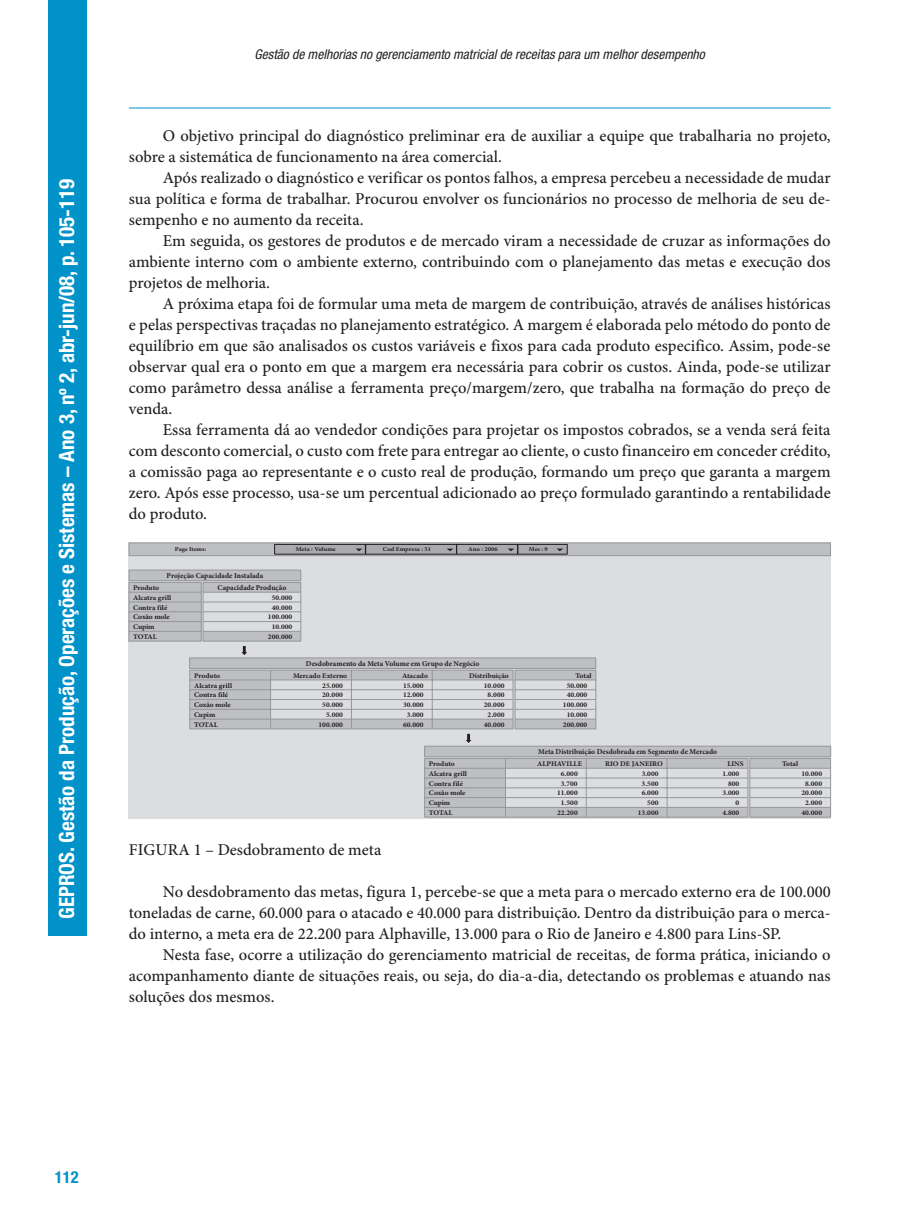
<style>
.page{position:relative;width:917px;height:1215px;background:#fff}
.page>*{position:absolute;margin:0;border:0;box-sizing:border-box;transform-origin:0 0}
.t1{font:700 condensed 21px "Helvetica Neue LT Std";color:#fff}
.t2{font:500 16.5px "Minion Pro";color:#231f20}
.t3{font:700 condensed 16.5px "Helvetica Neue LT Std";color:#0092c8}
.t4{font:italic condensed 13.5px "Helvetica Neue LT Std";color:#231f20}
.t5{font:700 7.5px/11.9px "Minion Pro";color:#231f20}
.t6{font:700 7.2px/9.8px "Minion Pro";color:#231f20;text-align:center;scale:1.05 1}
.t7{font:700 6px "Minion Pro";color:#231f20;scale:1.1 1}
</style>
<div class="page">
<div style="left:48px;top:0;width:38px;height:935px;background:#0092c8"></div>
<hr style="left:129px;top:108px;width:701px;height:1px;background:#0092c8">
<div style="left:129px;top:542px;width:702px;height:277px;background:#dcdddf"></div>
<hr style="left:129px;top:569px;width:172px;height:1px;background:#95979a">
<svg style="left:129px;top:570px;width:702px;height:247px"></svg>
<div style="left:129px;top:543px;width:701px;height:12px;background:#bebfc2"></div>
<hr style="left:129px;top:542px;width:701px;height:1px;background:#95979a">
<svg style="left:129px;top:543px;width:1px;height:12px"></svg>
<svg style="left:830px;top:543px;width:1px;height:12px"></svg>
<hr style="left:129px;top:555px;width:701px;height:1px;background:#95979a">
<div style="left:274px;top:544px;width:91px;height:10px;background:#aaabaf"></div>
<hr style="left:274px;top:544px;width:91px;height:1px;background:#231f20">
<hr style="left:274px;top:554px;width:91px;height:1px;background:#231f20">
<div style="left:366px;top:544px;width:90px;height:10px;background:#aaabaf"></div>
<hr style="left:365px;top:544px;width:92px;height:1px;background:#231f20">
<svg style="left:356px;top:544px;width:10px;height:10px"></svg>
<hr style="left:365px;top:554px;width:92px;height:1px;background:#231f20">
<div style="left:457px;top:544px;width:60px;height:10px;background:#aaabaf"></div>
<hr style="left:456px;top:544px;width:62px;height:1px;background:#231f20">
<svg style="left:447px;top:544px;width:10px;height:10px"></svg>
<hr style="left:456px;top:554px;width:62px;height:1px;background:#231f20">
<div style="left:518px;top:544px;width:49px;height:10px;background:#aaabaf"></div>
<hr style="left:517px;top:544px;width:50px;height:1px;background:#231f20">
<svg style="left:507px;top:544px;width:11px;height:10px"></svg>
<hr style="left:517px;top:554px;width:50px;height:1px;background:#231f20">
<svg style="left:556px;top:544px;width:12px;height:10px"></svg>
<p class="t1" style="left:59px;top:918px;width:741px;rotate:-90deg">GEPROS. Gestão da Produção, Operações e Sistemas – Ano 3, nº 2, abr-jun/08, p. 105-119</p>
<p class="t4" style="left:255px;top:50px;width:452px">Gestão de melhorias no gerenciamento matricial de receitas para um melhor desempenho</p>
<p class="t2" style="left:163px;top:129px;width:669px">O objetivo principal do diagnóstico preliminar era de auxiliar a equipe que trabalharia no projeto,</p>
<p class="t2" style="left:129px;top:150px;width:374px">sobre a sistemática de funcionamento na área comercial.</p>
<p class="t2" style="left:163px;top:171px;width:669px">Após realizado o diagnóstico e verificar os pontos falhos, a empresa percebeu a necessidade de mudar</p>
<p class="t2" style="left:129px;top:192px;width:703px">sua política e forma de trabalhar. Procurou envolver os funcionários no processo de melhoria de seu de-</p>
<p class="t2" style="left:129px;top:213px;width:236px">sempenho e no aumento da receita.</p>
<p class="t2" style="left:163px;top:234px;width:669px">Em seguida, os gestores de produtos e de mercado viram a necessidade de cruzar as informações do</p>
<p class="t2" style="left:129px;top:255px;width:703px">ambiente interno com o ambiente externo, contribuindo com o planejamento das metas e execução dos</p>
<p class="t2" style="left:129px;top:276px;width:143px">projetos de melhoria.</p>
<p class="t2" style="left:163px;top:297px;width:669px">A próxima etapa foi de formular uma meta de margem de contribuição, através de análises históricas</p>
<p class="t2" style="left:129px;top:318px;width:703px">e pelas perspectivas traçadas no planejamento estratégico. A margem é elaborada pelo método do ponto de</p>
<p class="t2" style="left:129px;top:339px;width:703px">equilíbrio em que são analisados os custos variáveis e fixos para cada produto especifico. Assim, pode-se</p>
<p class="t2" style="left:129px;top:360px;width:703px">observar qual era o ponto em que a margem era necessária para cobrir os custos. Ainda, pode-se utilizar</p>
<p class="t2" style="left:129px;top:381px;width:703px">como parâmetro dessa análise a ferramenta preço/margem/zero, que trabalha na formação do preço de</p>
<p class="t2" style="left:129px;top:402px;width:45px">venda.</p>
<p class="t2" style="left:163px;top:423px;width:669px">Essa ferramenta dá ao vendedor condições para projetar os impostos cobrados, se a venda será feita</p>
<p class="t2" style="left:129px;top:444px;width:703px">com desconto comercial, o custo com frete para entregar ao cliente, o custo financeiro em conceder crédito,</p>
<p class="t2" style="left:129px;top:465px;width:703px">a comissão paga ao representante e o custo real de produção, formando um preço que garanta a margem</p>
<p class="t2" style="left:129px;top:486px;width:703px">zero. Após esse processo, usa-se um percentual adicionado ao preço formulado garantindo a rentabilidade</p>
<p class="t2" style="left:129px;top:507px;width:80px">do produto.</p>
<p class="t7" style="left:175px;top:547px;width:30px">Page Items:</p>
<p class="t7" style="left:296px;top:547px;width:38px">Meta : Volume</p>
<p class="t7" style="left:383px;top:547px;width:45px">Cod Empresa : 51</p>
<p class="t7" style="left:468px;top:547px;width:28px">Ano : 2006</p>
<p class="t7" style="left:529px;top:547px;width:19px">Mes : 9</p>
<p class="t5" style="left:218px;top:570px;width:70px;text-indent:-51px">Projeção Capacidade Instalada<br>Capacidade Produção</p>
<p class="t6" style="left:268px;top:593px;width:25px">50.000<br>40.000<br>100.000<br>10.000<br>200.000</p>
<p class="t6" style="left:194px;top:671px;width:26px">Produto</p>
<p class="t6" style="left:293px;top:671px;width:53px">Mercado Externo</p>
<p class="t6" style="left:402px;top:671px;width:26px">Atacado</p>
<p class="t6" style="left:469px;top:671px;width:39px">Distribuição</p>
<p class="t6" style="left:194px;top:681px;width:38px">Alcatra grill</p>
<p class="t6" style="left:322px;top:681px;width:21px">25.000</p>
<p class="t6" style="left:403px;top:681px;width:21px">15.000</p>
<p class="t6" style="left:484px;top:681px;width:21px">10.000</p>
<p class="t6" style="left:194px;top:690px;width:34px">Contra filé</p>
<p class="t6" style="left:322px;top:690px;width:21px">20.000</p>
<p class="t6" style="left:403px;top:690px;width:21px">12.000</p>
<p class="t6" style="left:487px;top:690px;width:18px">8.000</p>
<p class="t6" style="left:194px;top:700px;width:36px">Coxão mole</p>
<p class="t6" style="left:322px;top:700px;width:21px">50.000</p>
<p class="t6" style="left:403px;top:700px;width:21px">30.000</p>
<p class="t6" style="left:484px;top:700px;width:21px">20.000</p>
<p class="t6" style="left:194px;top:710px;width:22px">Cupim</p>
<p class="t6" style="left:326px;top:710px;width:18px">5.000</p>
<p class="t6" style="left:407px;top:710px;width:18px">3.000</p>
<p class="t6" style="left:487px;top:710px;width:18px">2.000</p>
<p class="t6" style="left:194px;top:720px;width:24px">TOTAL</p>
<p class="t6" style="left:318px;top:720px;width:25px">100.000</p>
<p class="t6" style="left:403px;top:720px;width:21px">60.000</p>
<p class="t6" style="left:484px;top:720px;width:21px">40.000</p>
<p class="t6" style="left:133px;top:583px;width:38px;text-align:left">Produto<br>Alcatra grill<br>Contra filé<br>Coxão mole<br>Cupim<br>TOTAL</p>
<p class="t5" style="left:306px;top:658px;width:175px">Desdobramento da Meta Volume em Grupo de Negócio</p>
<p class="t6" style="left:575px;top:671px;width:17px">Total</p>
<p class="t6" style="left:566px;top:681px;width:21px">50.000</p>
<p class="t6" style="left:566px;top:690px;width:21px">40.000</p>
<p class="t6" style="left:563px;top:700px;width:25px">100.000</p>
<p class="t6" style="left:566px;top:710px;width:21px">10.000</p>
<p class="t6" style="left:563px;top:720px;width:25px">200.000</p>
<p class="t5" style="left:538px;top:746px;width:180px">Meta Distribuição Desdobrada em Segmento de Mercado</p>
<p class="t6" style="left:429px;top:759px;width:26px">Produto</p>
<p class="t6" style="left:537px;top:759px;width:44px">ALPHAVILLE</p>
<p class="t6" style="left:605px;top:759px;width:56px">RIO DE JANEIRO</p>
<p class="t6" style="left:727px;top:759px;width:17px">LINS</p>
<p class="t6" style="left:429px;top:769px;width:38px">Alcatra grill</p>
<p class="t6" style="left:561px;top:769px;width:18px">6.000</p>
<p class="t6" style="left:641px;top:769px;width:18px">3.000</p>
<p class="t6" style="left:722px;top:769px;width:18px">1.000</p>
<p class="t6" style="left:429px;top:779px;width:34px">Contra filé</p>
<p class="t6" style="left:561px;top:779px;width:18px">3.700</p>
<p class="t6" style="left:641px;top:779px;width:18px">3.500</p>
<p class="t6" style="left:728px;top:779px;width:12px">800</p>
<p class="t6" style="left:429px;top:788px;width:36px">Coxão mole</p>
<p class="t6" style="left:557px;top:788px;width:21px">11.000</p>
<p class="t6" style="left:641px;top:788px;width:18px">6.000</p>
<p class="t6" style="left:722px;top:788px;width:18px">3.000</p>
<p class="t6" style="left:429px;top:798px;width:22px">Cupim</p>
<p class="t6" style="left:561px;top:798px;width:18px">1.500</p>
<p class="t6" style="left:647px;top:798px;width:12px">500</p>
<p class="t6" style="left:735px;top:798px;width:5px">0</p>
<p class="t6" style="left:429px;top:808px;width:24px">TOTAL</p>
<p class="t6" style="left:557px;top:808px;width:21px">22.200</p>
<p class="t6" style="left:638px;top:808px;width:21px">13.000</p>
<p class="t6" style="left:722px;top:808px;width:18px">4.800</p>
<p class="t6" style="left:782px;top:759px;width:17px">Total</p>
<p class="t6" style="left:801px;top:769px;width:21px">10.000<br>8.000<br>20.000<br>2.000<br>40.000</p>
<p class="t2" style="left:129px;top:843px;width:254px">FIGURA 1 – Desdobramento de meta</p>
<p class="t2" style="left:163px;top:885px;width:669px">No desdobramento das metas, figura 1, percebe-se que a meta para o mercado externo era de 100.000</p>
<p class="t2" style="left:129px;top:906px;width:703px">toneladas de carne, 60.000 para o atacado e 40.000 para distribuição. Dentro da distribuição para o merca-</p>
<p class="t2" style="left:129px;top:927px;width:654px">do interno, a meta era de 22.200 para Alphaville, 13.000 para o Rio de Janeiro e 4.800 para Lins-SP.</p>
<p class="t2" style="left:163px;top:948px;width:669px">Nesta fase, ocorre a utilização do gerenciamento matricial de receitas, de forma prática, iniciando o</p>
<p class="t2" style="left:129px;top:969px;width:703px">acompanhamento diante de situações reais, ou seja, do dia-a-dia, detectando os problemas e atuando nas</p>
<p class="t2" style="left:129px;top:990px;width:147px">soluções dos mesmos.</p>
<p class="t3" style="left:55px;top:1170px;width:25px">112</p>
</div>
